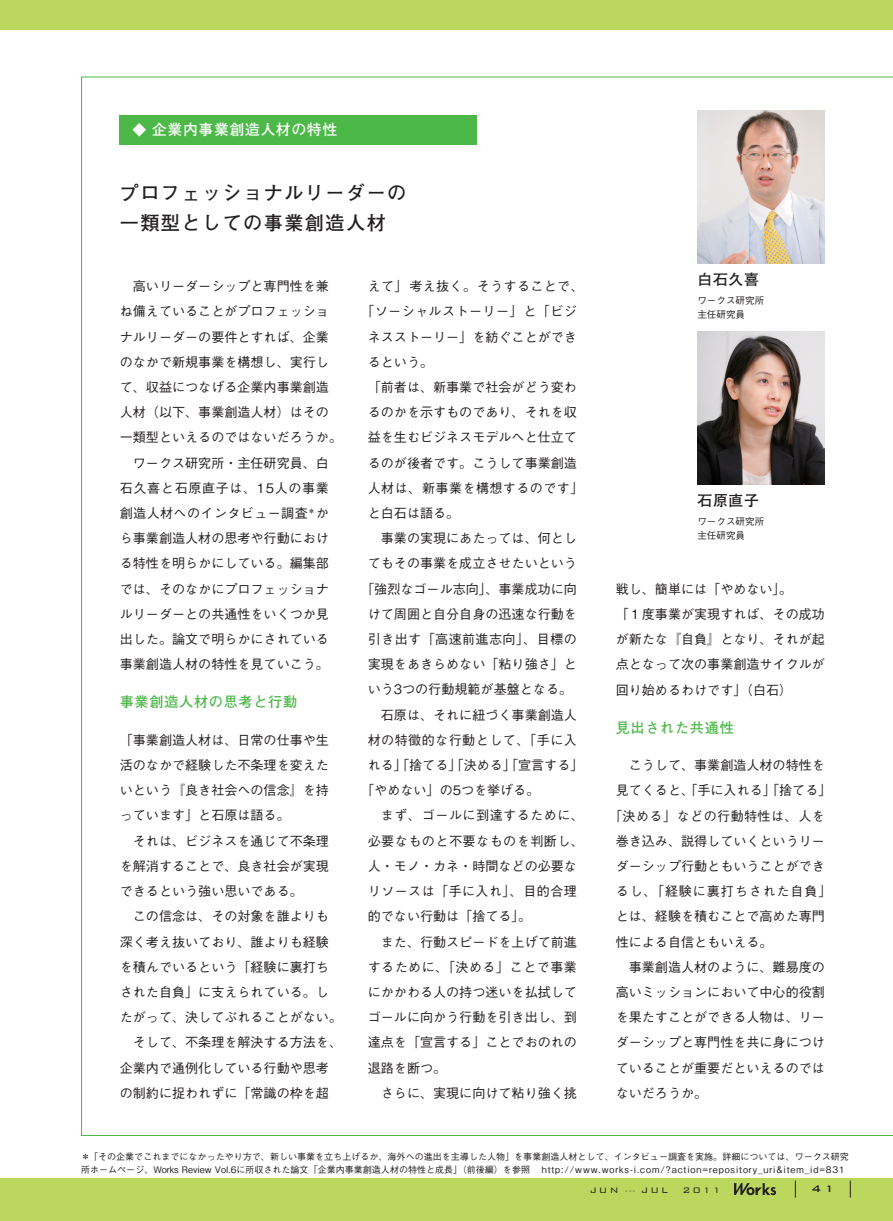
<style>
.page{position:relative;width:893px;height:1221px;background:#fff}
.page>*{position:absolute;margin:0;border:0;box-sizing:border-box;transform-origin:0 0}
.t1{font:700 19.2px/29.7px "Futo Go B101 Pro";letter-spacing:.075em;color:#231f20}
.t2{font:700 14.85px "Futo Go B101 Pro";letter-spacing:.04em;color:#fff}
.t3{font:700 14.85px "Futo Go B101 Pro";letter-spacing:.05em;color:#231f20}
.t4{font:700 14.1px "Futo Go B101 Pro";letter-spacing:.05em;color:#4cb848}
.t5{font:500 13.05px/25.2px "Gothic BBB Pro";color:#231f20;text-align:justify}
.t6{font:500 13.05px "Gothic BBB Pro";letter-spacing:.03em;color:#231f20}
.t7{font:500 13.05px "Gothic BBB Pro";letter-spacing:.035em;color:#231f20}
.t8{font:500 13.05px "Gothic BBB Pro";letter-spacing:.05em;color:#231f20}
.t9{font:500 13.05px "Gothic BBB Pro";letter-spacing:.025em;color:#231f20}
.t10{font:500 13.05px "Gothic BBB Pro";letter-spacing:.065em;color:#231f20}
.t11{font:500 12.75px "Bank Gothic";color:#231f20}
.t12{font:300 10.65px "Bank Gothic";letter-spacing:.2em;color:#231f20}
.t13{font:500 9.6px/13.8px "Gothic BBB Pro";color:#231f20}
.t14{font:500 9px/12.8px "Gothic BBB Pro";color:#231f20}
.t15{font:500 9px "Gothic BBB Pro";letter-spacing:.1em;color:#231f20}
.s1{font-family:"Ryumin Pro";font-weight:300;font-size:13.8px}
.s2{font-size:7.5px}
</style>
<div class="page">
<div style="left:0;top:1178px;width:893px;height:42px;background:#bbd75e"></div>
<svg style="left:734px;top:1183px;width:42px;height:12px"></svg>
<svg style="left:795px;top:1180px;width:1px;height:17px"></svg>
<svg style="left:850px;top:1180px;width:1px;height:17px"></svg>
<div style="left:0;top:0;width:893px;height:30px;background:#bbd75e"></div>
<div style="left:120px;top:115px;width:357px;height:30px;background:#4cb848"></div>
<img style="left:697px;top:110px;width:128px;height:153px">
<img style="left:697px;top:331px;width:128px;height:153px">
<p class="t2" style="left:133px;top:118px;width:206px"><span class="s1">◆</span> 企業内事業創造人材の特性</p>
<h1 class="t1" style="left:120px;top:175px;width:288px">プロフェッショナルリーダーの一類型としての事業創造人材</h1>
<p class="t5" style="left:133px;top:272px;width:198px">高いリーダーシップと専門性を兼</p>
<p class="t5" style="left:120px;top:297px;width:211px">ね備えていることがプロフェッショ</p>
<p class="t5" style="left:120px;top:322px;width:211px">ナルリーダーの要件とすれば、企業</p>
<p class="t5" style="left:120px;top:347px;width:211px">のなかで新規事業を構想し、実行し</p>
<p class="t5" style="left:120px;top:373px;width:211px">て、収益につなげる企業内事業創造</p>
<p class="t5" style="left:120px;top:398px;width:211px">人材（以下、事業創造人材）はその</p>
<p class="t5" style="left:120px;top:423px;width:224px">一類型といえるのではないだろうか。</p>
<p class="t5" style="left:133px;top:448px;width:198px">ワークス研究所・主任研究員、白</p>
<p class="t8" style="left:120px;top:477px;width:211px">石久喜と石原直子は、15人の事業</p>
<p class="t6" style="left:120px;top:502px;width:211px">創造人材へのインタビュー調査<sup>＊</sup>か</p>
<p class="t5" style="left:120px;top:524px;width:211px">ら事業創造人材の思考や行動におけ</p>
<p class="t5" style="left:120px;top:549px;width:211px">る特性を明らかにしている。編集部</p>
<p class="t5" style="left:120px;top:574px;width:211px">では、そのなかにプロフェッショナ</p>
<p class="t5" style="left:120px;top:599px;width:211px">ルリーダーとの共通性をいくつか見</p>
<p class="t5" style="left:120px;top:625px;width:211px">出した。論文で明らかにされている</p>
<p class="t5" style="left:120px;top:650px;width:211px">事業創造人材の特性を見ていこう。</p>
<p class="t4" style="left:120px;top:690px;width:179px">事業創造人材の思考と行動</p>
<p class="t5" style="left:120px;top:725px;width:211px">「事業創造人材は、日常の仕事や生活のなかで経験した不条理を変えたいという『良き社会への信念』を持っています」と石原は語る。</p>
<p class="t5" style="left:120px;top:826px;width:211px;text-indent:13px">それは、ビジネスを通じて不条理を解消することで、良き社会が実現できるという強い思いである。</p>
<p class="t5" style="left:133px;top:902px;width:198px">この信念は、その対象を誰よりも</p>
<p class="t5" style="left:120px;top:927px;width:211px">深く考え抜いており、誰よりも経験</p>
<p class="t5" style="left:120px;top:952px;width:211px">を積んでいるという「経験に裏打ち</p>
<p class="t5" style="left:120px;top:977px;width:211px">された自負」に支えられている。し</p>
<p class="t5" style="left:120px;top:1002px;width:224px">たがって、決してぶれることがない。</p>
<p class="t5" style="left:133px;top:1028px;width:211px">そして、不条理を解決する方法を、</p>
<p class="t5" style="left:120px;top:1053px;width:211px">企業内で通例化している行動や思考</p>
<p class="t5" style="left:120px;top:1078px;width:211px">の制約に捉われずに「常識の枠を超</p>
<p class="t9" style="left:368px;top:276px;width:218px">えて」考え抜く。そうすることで、</p>
<p class="t6" style="left:361px;top:301px;width:217px">「ソーシャルストーリー」と「ビジ</p>
<p class="t5" style="left:368px;top:322px;width:211px">ネスストーリー」を紡ぐことができ</p>
<p class="t5" style="left:368px;top:347px;width:67px">るという。</p>
<p class="t5" style="left:368px;top:373px;width:211px">「前者は、新事業で社会がどう変わ</p>
<p class="t5" style="left:368px;top:398px;width:211px">るのかを示すものであり、それを収</p>
<p class="t5" style="left:368px;top:423px;width:211px">益を生むビジネスモデルへと仕立て</p>
<p class="t5" style="left:368px;top:448px;width:211px">るのが後者です。こうして事業創造</p>
<p class="t6" style="left:368px;top:477px;width:217px">人材は、新事業を構想するのです」</p>
<p class="t5" style="left:368px;top:499px;width:93px">と白石は語る。</p>
<p class="t5" style="left:381px;top:524px;width:198px">事業の実現にあたっては、何とし</p>
<p class="t5" style="left:368px;top:549px;width:211px">てもその事業を成立させたいという</p>
<p class="t5" style="left:361px;top:574px;width:217px">「強烈なゴール志向」、事業成功に向</p>
<p class="t5" style="left:368px;top:599px;width:211px">けて周囲と自分自身の迅速な行動を</p>
<p class="t6" style="left:368px;top:628px;width:211px">引き出す「高速前進志向」、目標の</p>
<p class="t5" style="left:368px;top:650px;width:211px">実現をあきらめない「粘り強さ」と</p>
<p class="t5" style="left:368px;top:675px;width:206px">いう3つの行動規範が基盤となる。</p>
<p class="t5" style="left:381px;top:700px;width:198px">石原は、それに紐づく事業創造人</p>
<p class="t7" style="left:368px;top:729px;width:211px">材の特徴的な行動として、「手に入</p>
<p class="t5" style="left:368px;top:751px;width:217px">れる」「捨てる」「決める」「宣言する」</p>
<p class="t5" style="left:361px;top:776px;width:180px">「やめない」の5つを挙げる。</p>
<p class="t7" style="left:381px;top:805px;width:205px">まず、ゴールに到達するために、</p>
<p class="t7" style="left:368px;top:830px;width:218px">必要なものと不要なものを判断し、</p>
<p class="t5" style="left:368px;top:851px;width:211px">人・モノ・カネ・時間などの必要な</p>
<p class="t6" style="left:368px;top:880px;width:211px">リソースは「手に入れ」、目的合理</p>
<p class="t5" style="left:368px;top:902px;width:165px">的でない行動は「捨てる」。</p>
<p class="t5" style="left:381px;top:927px;width:198px">また、行動スピードを上げて前進</p>
<p class="t6" style="left:368px;top:956px;width:211px">するために、「決める」ことで事業</p>
<p class="t5" style="left:368px;top:977px;width:211px">にかかわる人の持つ迷いを払拭して</p>
<p class="t5" style="left:368px;top:1002px;width:211px">ゴールに向かう行動を引き出し、到</p>
<p class="t5" style="left:368px;top:1028px;width:211px">達点を「宣言する」ことでおのれの</p>
<p class="t5" style="left:368px;top:1053px;width:80px">退路を断つ。</p>
<p class="t5" style="left:381px;top:1078px;width:198px">さらに、実現に向けて粘り強く挑</p>
<p class="t3" style="left:697px;top:267px;width:63px">白石久喜</p>
<p class="t13" style="left:697px;top:292px;width:68px">ワークス研究所主任研究員</p>
<p class="t3" style="left:697px;top:489px;width:63px">石原直子</p>
<p class="t13" style="left:697px;top:513px;width:68px">ワークス研究所主任研究員</p>
<p class="t5" style="left:616px;top:574px;width:211px;text-align:left">戦し、簡単には「やめない」。<br>「１度事業が実現すれば、その成功が新たな『自負』となり、それが起点となって次の事業創造サイクルが回り始めるわけです」（白石）</p>
<p class="t4" style="left:616px;top:716px;width:120px">見出された共通性</p>
<p class="t5" style="left:629px;top:751px;width:198px">こうして、事業創造人材の特性を</p>
<p class="t5" style="left:616px;top:776px;width:217px">見てくると、「手に入れる」「捨てる」</p>
<p class="t6" style="left:609px;top:805px;width:217px">「決める」などの行動特性は、人を</p>
<p class="t5" style="left:616px;top:826px;width:211px">巻き込み、説得していくというリー</p>
<p class="t5" style="left:616px;top:851px;width:211px">ダーシップ行動ともいうことができ</p>
<p class="t10" style="left:616px;top:880px;width:217px">るし、「経験に裏打ちされた自負」</p>
<p class="t5" style="left:616px;top:902px;width:211px">とは、経験を積むことで高めた専門</p>
<p class="t5" style="left:616px;top:927px;width:165px">性による自信ともいえる。　</p>
<p class="t5" style="left:629px;top:952px;width:198px">事業創造人材のように、難易度の</p>
<p class="t5" style="left:616px;top:977px;width:211px">高いミッションにおいて中心的役割</p>
<p class="t5" style="left:616px;top:1003px;width:211px">を果たすことができる人物は、リー</p>
<p class="t5" style="left:616px;top:1028px;width:211px">ダーシップと専門性を共に身につけ</p>
<p class="t5" style="left:616px;top:1053px;width:211px">ていることが重要だといえるのでは</p>
<p class="t5" style="left:616px;top:1078px;width:93px">ないだろうか。</p>
<p class="t14" style="left:81px;top:1149px;width:769px">＊「その企業でこれまでになかったやり方で、新しい事業を立ち上げるか、海外への進出を主導した人物」を事業創造人材として、インタビュー調査を実施。詳細については、ワークス研究所ホームページ、Works Review Vol.6に所収された論文「企業内事業創造人材の特性と成長」（前後編）を参照</p>
<p class="t15" style="left:542px;top:1162px;width:304px">http://www.works-i.com/?action=repository_uri&amp;item_id=831</p>
<p class="t12" style="left:590px;top:1184px;width:80px">JUN <span class="s2">---</span> JUL</p>
<p class="t12" style="left:683px;top:1184px;width:40px">2011</p>
<p class="t11" style="left:811px;top:1182px;width:24px">41</p>
</div>
